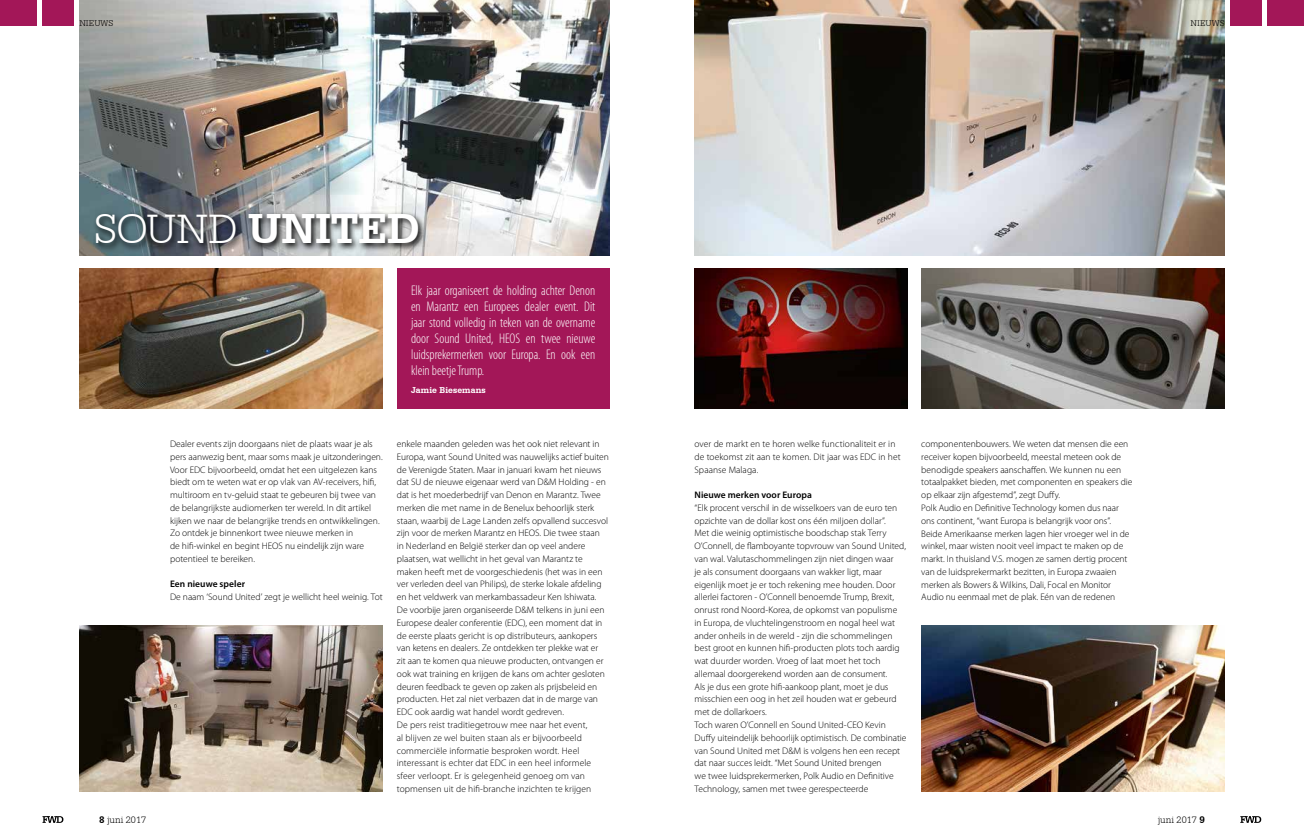
<style>
.page{position:relative;width:1304px;height:840px;background:#fff}
.page>*{position:absolute;margin:0;border:0;box-sizing:border-box;transform-origin:0 0}
.t1{font:700 44.1px "Serifa BT";color:#fff}
.t2{font:300 condensed 14px/16px "Myriad Pro";color:#fff;text-align:justify}
.t3{font:300 10px "Serifa BT";color:#000}
.t4{font:300 9.5px/12.8px "Myriad Pro";color:#000}
.t5{font:600 9.5px "Myriad Pro";letter-spacing:.005em;color:#000}
.t6{font:700 9px "Serifa BT";letter-spacing:.015em;color:#fff}
.t7{font:300 9px "Serifa BT";color:#000}
.s1{font-weight:300}
.s2{font-weight:700}
</style>
<div class="page">
<img style="left:79px;top:0;width:530px;height:255px">
<img style="left:694px;top:0;width:531px;height:255px">
<div style="left:397px;top:268px;width:212px;height:140px;background:#a31758"></div>
<img style="left:79px;top:268px;width:304px;height:140px">
<img style="left:79px;top:625px;width:304px;height:166px">
<img style="left:921px;top:625px;width:304px;height:166px">
<img style="left:694px;top:268px;width:213px;height:140px">
<img style="left:921px;top:268px;width:304px;height:140px">
<div style="left:0;top:0;width:37px;height:26px;background:#a31758"></div>
<div style="left:43px;top:0;width:31px;height:26px;background:#a31758"></div>
<div style="left:1267px;top:0;width:37px;height:26px;background:#a31758"></div>
<div style="left:1230px;top:0;width:31px;height:26px;background:#a31758"></div>
<svg style="left:1240px;top:816px;width:21px;height:6px"></svg>
<svg style="left:43px;top:816px;width:20px;height:6px"></svg>
<svg style="left:93px;top:210px;width:334px;height:42px"></svg>
<p class="t7" style="left:79px;top:17px;width:35px">NIEUWS</p>
<p class="t7" style="left:1191px;top:17px;width:35px">NIEUWS</p>
<h1 class="t1" style="left:94px;top:201px;width:328px"><span class="s1">SOUND</span> UNITED</h1>
<h2 class="t2" style="left:411px;top:283px;width:186px">Elk jaar organiseert de holding achter Denon en Marantz een Europees dealer event. Dit jaar stond volledig in teken van de overname door Sound United, HEOS en twee nieuwe luidsprekermerken voor Europa. En ook een klein beetje Trump.</h2>
<p class="t6" style="left:411px;top:384px;width:76px">Jamie Biesemans</p>
<p class="t4" style="left:170px;top:437px;width:214px">Dealer events zijn doorgaans niet de plaats waar je als pers aanwezig bent, maar soms maak je uitzonderingen.<br>Voor EDC bijvoorbeeld, omdat het een uitgelezen kans biedt om te weten wat er op vlak van AV-receivers, hifi, multiroom en tv-geluid staat te gebeuren bij twee van de belangrijkste audiomerken ter wereld. In dit artikel kijken we naar de belangrijke trends en ontwikkelingen.<br>Zo ontdek je binnenkort twee nieuwe merken in<br>de hifi-winkel en begint HEOS nu eindelijk zijn ware potentieel te bereiken.</p>
<p class="t5" style="left:170px;top:578px;width:76px">Een nieuwe speler</p>
<p class="t4" style="left:170px;top:590px;width:214px">De naam ‘Sound United’ zegt je wellicht heel weinig. Tot</p>
<p class="t4" style="left:397px;top:437px;width:214px">enkele maanden geleden was het ook niet relevant in Europa, want Sound United was nauwelijks actief buiten de Verenigde Staten. Maar in januari kwam het nieuws dat SU de nieuwe eigenaar werd van D&amp;M Holding - en dat is het moederbedrijf van Denon en Marantz. Twee merken die met name in de Benelux behoorlijk sterk staan, waarbij de Lage Landen zelfs opvallend succesvol zijn voor de merken Marantz en HEOS. Die twee staan in Nederland en België sterker dan op veel andere plaatsen, wat wellicht in het geval van Marantz te maken heeft met de voorgeschiedenis (het was in een ver verleden deel van Philips), de sterke lokale afdeling en het veldwerk van merkambassadeur Ken Ishiwata.<br>De voorbije jaren organiseerde D&amp;M telkens in juni een Europese dealer conferentie (EDC), een moment dat in de eerste plaats gericht is op distributeurs, aankopers van ketens en dealers. Ze ontdekken ter plekke wat er zit aan te komen qua nieuwe producten, ontvangen er ook wat training en krijgen de kans om achter gesloten deuren feedback te geven op zaken als prijsbeleid en producten. Het zal niet verbazen dat in de marge van EDC ook aardig wat handel wordt gedreven.<br>De pers reist traditiegetrouw mee naar het event,<br>al blijven ze wel buiten staan als er bijvoorbeeld commerciële informatie besproken wordt. Heel interessant is echter dat EDC in een heel informele sfeer verloopt. Er is gelegenheid genoeg om van topmensen uit de hifi-branche inzichten te krijgen</p>
<p class="t4" style="left:694px;top:437px;width:208px">over de markt en te horen welke functionaliteit er in de toekomst zit aan te komen. Dit jaar was EDC in het<br>Spaanse Malaga.</p>
<p class="t5" style="left:694px;top:489px;width:119px">Nieuwe merken voor Europa</p>
<p class="t4" style="left:694px;top:501px;width:214px">“Elk procent verschil in de wisselkoers van de euro ten opzichte van de dollar kost ons één miljoen dollar”.<br>Met die weinig optimistische boodschap stak Terry O’Connell, de flamboyante topvrouw van Sound United, van wal. Valutaschommelingen zijn niet dingen waar<br>je als consument doorgaans van wakker ligt, maar eigenlijk moet je er toch rekening mee houden. Door allerlei factoren - O’Connell benoemde Trump, Brexit, onrust rond Noord-Korea, de opkomst van populisme in Europa, de vluchtelingenstroom en nogal heel wat ander onheils in de wereld - zijn die schommelingen best groot en kunnen hifi-producten plots toch aardig wat duurder worden. Vroeg of laat moet het toch allemaal doorgerekend worden aan de consument.<br>Als je dus een grote hifi-aankoop plant, moet je dus misschien een oog in het zeil houden wat er gebeurd met de dollarkoers.<br>Toch waren O’Connell en Sound United-CEO Kevin Duffy uiteindelijk behoorlijk optimistisch. De combinatie van Sound United met D&amp;M is volgens hen een recept dat naar succes leidt. “Met Sound United brengen<br>we twee luidsprekermerken, Polk Audio en Definitive Technology, samen met twee gerespecteerde</p>
<p class="t4" style="left:921px;top:437px;width:213px">componentenbouwers. We weten dat mensen die een receiver kopen bijvoorbeeld, meestal meteen ook de benodigde speakers aanschaffen. We kunnen nu een totaalpakket bieden, met componenten en speakers die op elkaar zijn afgestemd”, zegt Duffy.<br>Polk Audio en Definitive Technology komen dus naar ons continent, “want Europa is belangrijk voor ons”.<br>Beide Amerikaanse merken lagen hier vroeger wel in de winkel, maar wisten nooit veel impact te maken op de markt. In thuisland V.S. mogen ze samen dertig procent van de luidsprekermarkt bezitten, in Europa zwaaien merken als Bowers &amp; Wilkins, Dali, Focal en Monitor Audio nu eenmaal met de plak. Eén van de redenen</p>
<p class="t3" style="left:99px;top:813px;width:48px"><span class="s2">8</span> juni 2017</p>
<p class="t3" style="left:1158px;top:813px;width:48px">juni 2017 <span class="s2">9</span></p>
</div>
